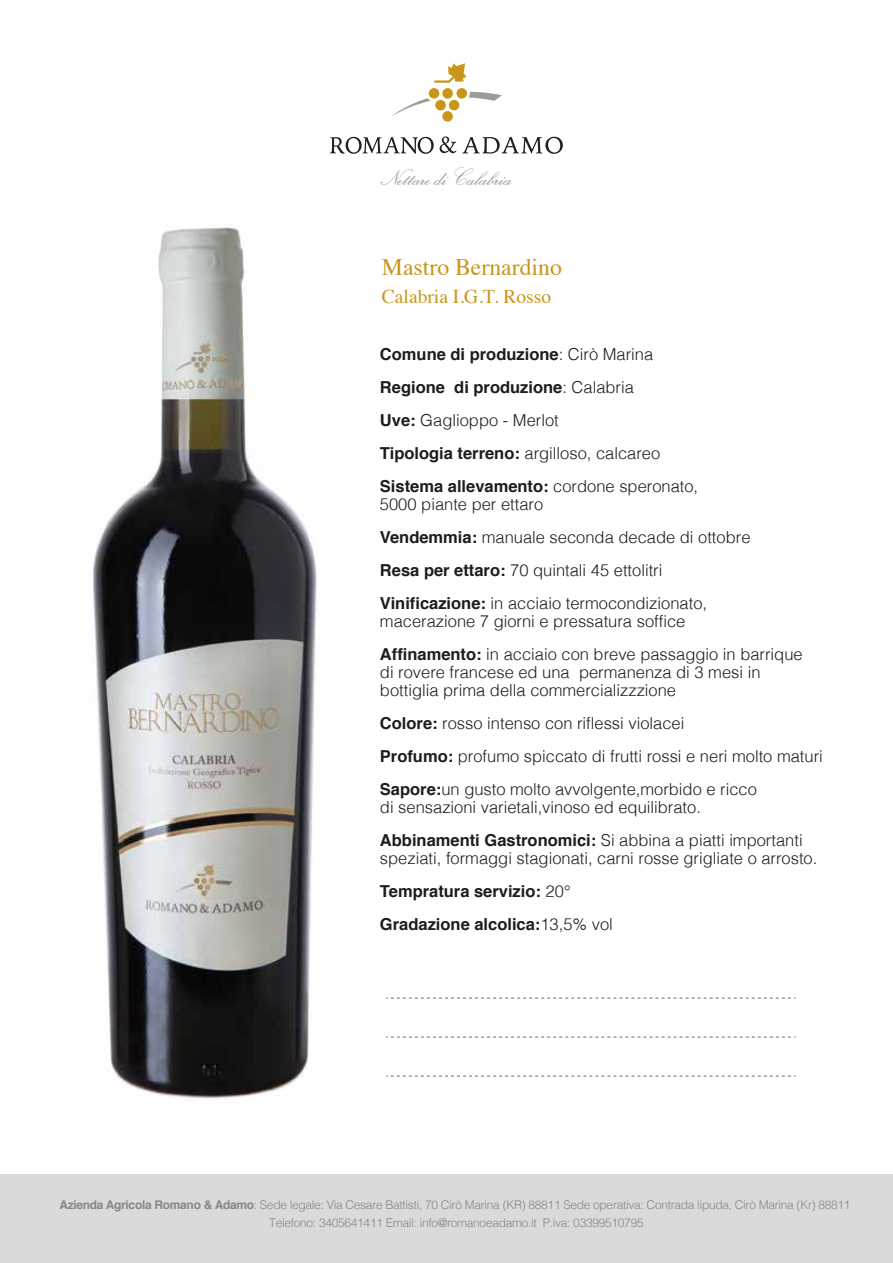
<style>
.page{position:relative;width:893px;height:1263px;background:#fff}
.page>*{position:absolute;margin:0;border:0;box-sizing:border-box;transform-origin:0 0}
.t1{font:23.7px "Exmouth";color:#9d9b9b;scale:.94 1}
.t2{font:23.7px "Times";color:#c9961a}
.t3{font:19.5px "Times";color:#c9961a}
.t4{font:300 16.5px/33px "Helvetica";color:#1d1d1b}
.t5{font:700 16.5px/33px "Helvetica";color:#1d1d1b}
.t6{font:300 12px/18px "Helvetica";letter-spacing:-.025em;color:#878787;text-align:center}
.s1{font-weight:300}
.s2{font-weight:700}
</style>
<div class="page">
<div style="left:0;top:1175px;width:893px;height:88px;background:#dadada"></div>
<svg style="left:386px;top:997px;width:409px;height:2px"></svg>
<svg style="left:386px;top:1036px;width:409px;height:2px"></svg>
<svg style="left:386px;top:1075px;width:409px;height:2px"></svg>
<svg style="left:330px;top:137px;width:104px;height:17px"></svg>
<svg style="left:440px;top:136px;width:123px;height:18px"></svg>
<svg style="left:392px;top:98px;width:39px;height:18px"></svg>
<svg style="left:469px;top:92px;width:33px;height:9px"></svg>
<svg style="left:434px;top:63px;width:32px;height:20px"></svg>
<div style="left:429px;top:88px;width:10px;height:11px;background:#c9961a;border-radius:50%"></div>
<div style="left:442px;top:88px;width:11px;height:11px;background:#c9961a;border-radius:50%"></div>
<div style="left:456px;top:88px;width:11px;height:11px;background:#c9961a;border-radius:50%"></div>
<div style="left:435px;top:100px;width:11px;height:10px;background:#c9961a;border-radius:50%"></div>
<div style="left:449px;top:100px;width:10px;height:10px;background:#c9961a;border-radius:50%"></div>
<div style="left:442px;top:111px;width:11px;height:11px;background:#c9961a;border-radius:50%"></div>
<img style="left:92px;top:226px;width:225px;height:873px">
<h1 class="t1" style="left:379px;top:163px;width:145px">Nettare di Calabria</h1>
<h1 class="t2" style="left:382px;top:245px;width:181px">Mastro Bernardino</h1>
<p class="t3" style="left:382px;top:279px;width:171px">Calabria I.G.T. Rosso</p>
<p class="t5" style="left:380px;top:338px;width:320px">Comune di produzione<span class="s1">: Cirò Marina </span>Regione di produzione<span class="s1">: Calabria<br></span>Uve: <span class="s1">Gaglioppo - Merlot<br></span>Tipologia terreno: <span class="s1">argilloso, calcareo </span>Sistema allevamento: <span class="s1">cordone speronato,</span></p>
<p class="t4" style="left:380px;top:487px;width:372px">5000 piante per ettaro<br><span class="s2">Vendemmia:</span> manuale seconda decade di ottobre <span class="s2">Resa per ettaro:</span> 70 quintali 45 ettolitri <span class="s2">Vinificazione:</span> in acciaio termocondizionato,</p>
<p class="t4" style="left:380px;top:604px;width:424px">macerazione 7 giorni e pressatura soffice<br><span class="s2">Affinamento:</span> in acciaio con breve passaggio in barrique</p>
<p class="t4" style="left:380px;top:662px;width:382px;line-height:18px">di rovere francese ed una permanenza di 3 mesi in bottiglia prima della commercializzzione</p>
<p class="t4" style="left:380px;top:706px;width:444px"><span class="s2">Colore:</span> rosso intenso con riflessi violacei<br><span class="s2">Profumo:</span> profumo spiccato di frutti rossi e neri molto maturi<br><span class="s2">Sapore:</span>un gusto molto avvolgente,morbido e ricco</p>
<p class="t4" style="left:380px;top:790px;width:424px">di sensazioni varietali,vinoso ed equilibrato.<br><span class="s2">Abbinamenti Gastronomici:</span> Si abbina a piatti importanti</p>
<p class="t4" style="left:380px;top:841px;width:439px">speziati, formaggi stagionati, carni rosse grigliate o arrosto.<br><span class="s2">Tempratura servizio:</span> 20°<br><span class="s2">Gradazione alcolica:</span>13,5% vol</p>
<p class="t6" style="left:59px;top:1195px;width:793px"><span class="s2">Azienda Agricola Romano &amp; Adamo</span>: Sede legale: Via Cesare Battisti, 70 Cirò Marina (KR) 88811 Sede operativa: Contrada lipuda, Cirò Marina (Kr) 88811<br>Telefono: 3405641411 Email: info@romanoeadamo.it P.iva: 03399510795</p>
</div>
